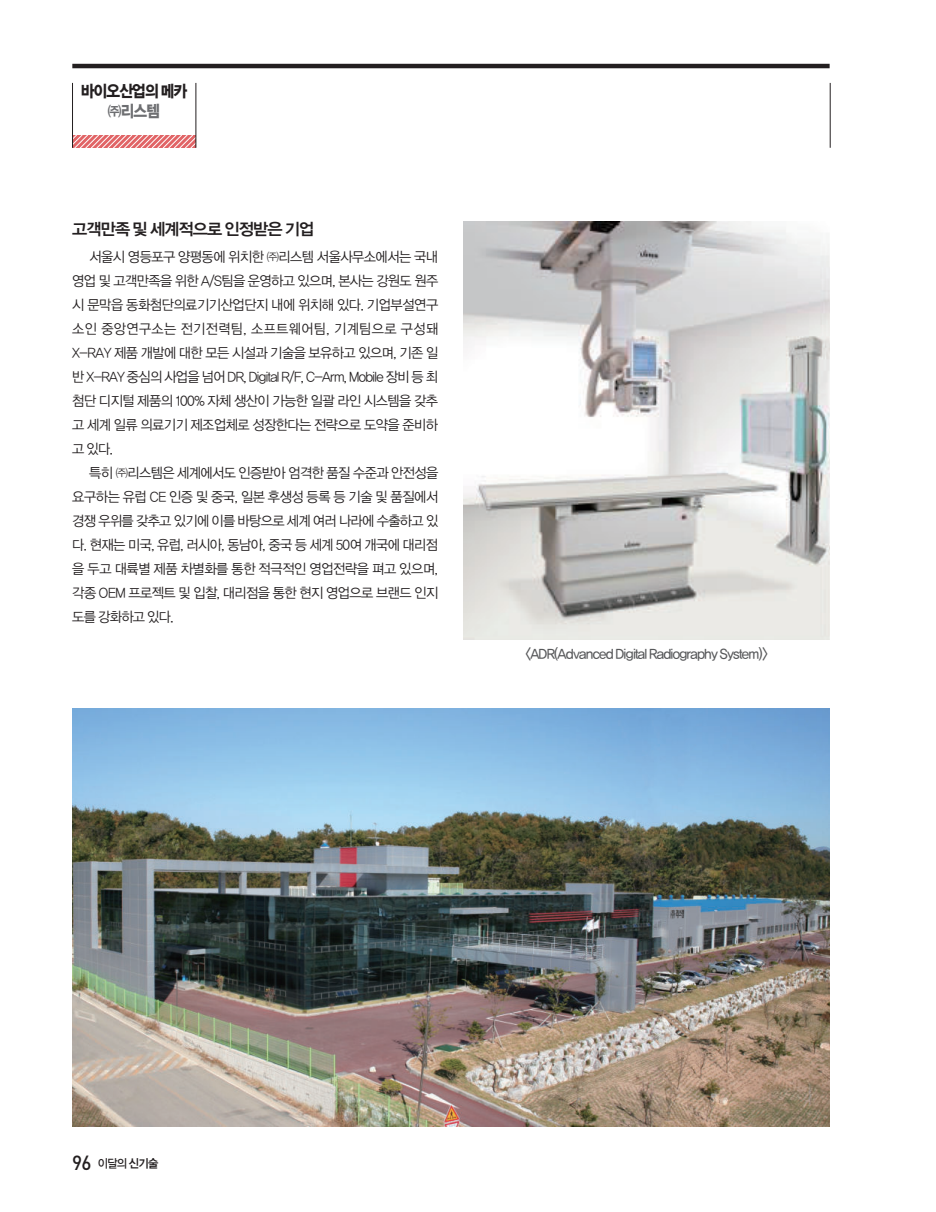
<style>
.page{position:relative;width:936px;height:1212px;background:#fff}
.page>*{position:absolute;margin:0;border:0;box-sizing:border-box;transform-origin:0 0}
.t1{font:16.5px "YDVYGO Std 14";letter-spacing:-.055em;color:#231f20}
.t2{font:16.5px "YDVYGO Std 16";letter-spacing:-.055em;color:#231f20;scale:.9 1}
.t3{font:16.5px "YDVYGO Std 16";color:#6d6e71;scale:.9 1}
.t4{font:13.95px/24px "YDVYGO Std 12";letter-spacing:-.035em;color:#231f20;text-align:justify;scale:.95 1}
.t5{font:13.95px "YDVYGO Std 13";letter-spacing:-.055em;color:#57585a;scale:.95 1}
.t6{font:12px "YDVYGO Std 13";color:#231f20;scale:.93 1}
.s1{font-family:"DIN";font-weight:500;font-size:20.25px}
.s2{font-family:"YDVYGO Std 14"}
</style>
<div class="page">
<svg style="left:73px;top:135px;width:123px;height:13px;background:#e78a8b"></svg>
<hr style="left:72px;top:64px;width:757px;height:4px;background:#231f20">
<hr style="left:72px;top:83px;width:1px;height:65px;background:#231f20">
<hr style="left:196px;top:83px;width:1px;height:65px;background:#231f20">
<hr style="left:829px;top:83px;width:1px;height:65px;background:#231f20">
<img style="left:73px;top:708px;width:756px;height:419px">
<img style="left:463px;top:221px;width:366px;height:419px">
<p class="t2" style="left:81px;top:83px;width:120px">바이오산업의 메카</p>
<p class="t3" style="left:108px;top:102px;width:60px">㈜리스템</p>
<p class="t1" style="left:72px;top:221px;width:243px">고객만족 및 세계적으로 인정받은 기업</p>
<p class="t4" style="left:72px;top:245px;width:387px;text-indent:17px">서울시 영등포구 양평동에 위치한 ㈜리스템 서울사무소에서는 국내 영업 및 고객만족을 위한 A/S팀을 운영하고 있으며, 본사는 강원도 원주 시 문막읍 동화첨단의료기기산업단지 내에 위치해 있다. 기업부설연구 소인 중앙연구소는 전기전력팀, 소프트웨어팀, 기계팀으로 구성돼 X-RAY 제품 개발에 대한 모든 시설과 기술을 보유하고 있으며, 기존 일 반 X-RAY 중심의 사업을 넘어 DR, Digital R/F, C-Arm, Mobile 장비 등 최 첨단 디지털 제품의 100% 자체 생산이 가능한 일괄 라인 시스템을 갖추 고 세계 일류 의료기기 제조업체로 성장한다는 전략으로 도약을 준비하 고 있다.</p>
<p class="t4" style="left:72px;top:461px;width:387px;text-indent:17px">특히 ㈜리스템은 세계에서도 인증받아 엄격한 품질 수준과 안전성을 요구하는 유럽 CE 인증 및 중국, 일본 후생성 등록 등 기술 및 품질에서 경쟁 우위를 갖추고 있기에 이를 바탕으로 세계 여러 나라에 수출하고 있 다. 현재는 미국, 유럽, 러시아, 동남아, 중국 등 세계 50여 개국에 대리점 을 두고 대륙별 제품 차별화를 통한 적극적인 영업전략을 펴고 있으며, 각종 OEM 프로젝트 및 입찰, 대리점을 통한 현지 영업으로 브랜드 인지 도를 강화하고 있다.</p>
<p class="t5" style="left:525px;top:647px;width:257px">&lt;ADR(Advanced Digital Radiography System)&gt;</p>
<p class="t6" style="left:72px;top:1157px;width:94px"><span class="s1">96</span> 이달의 <span class="s2">신기술</span></p>
</div>
